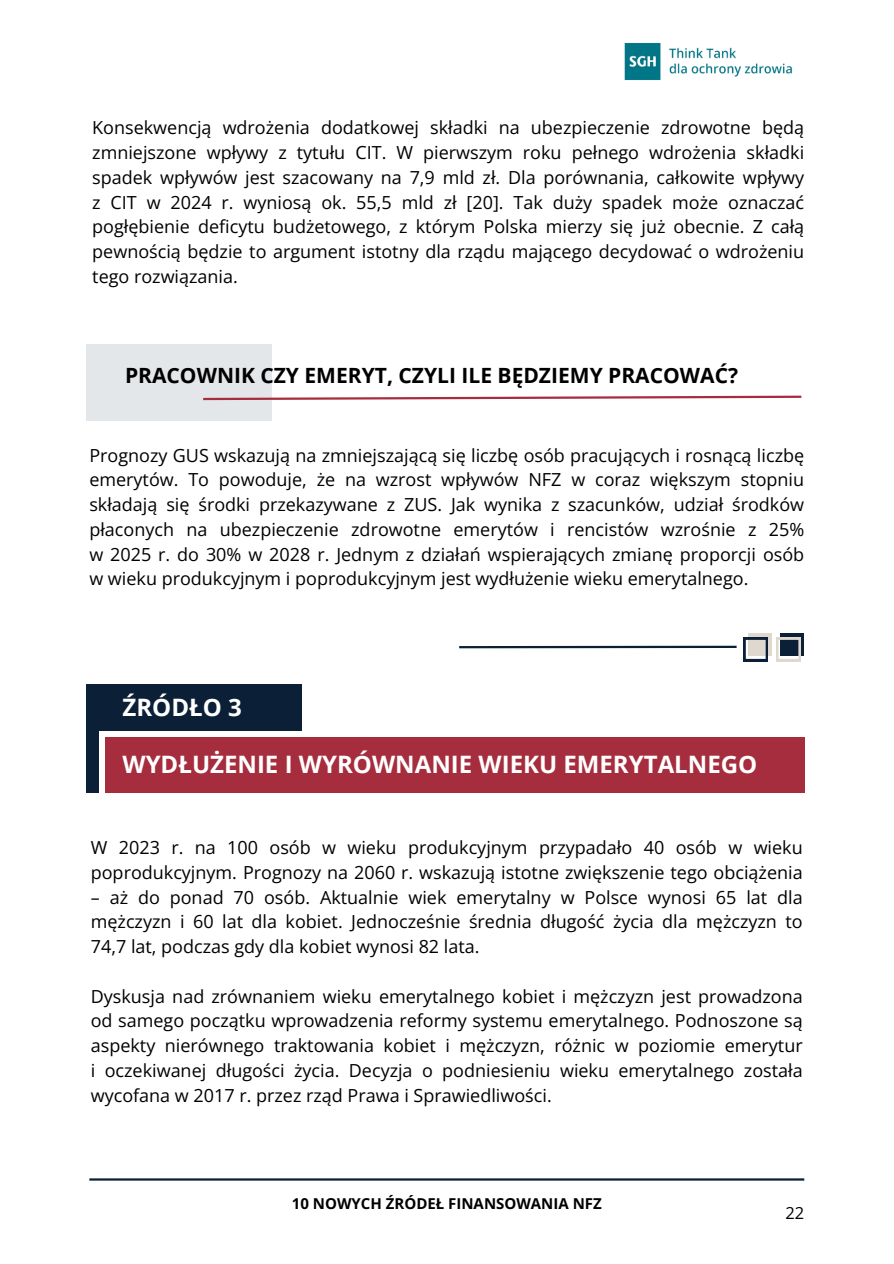
<style>
.page{position:relative;width:894px;height:1264px;background:#fff}
.page>*{position:absolute;margin:0;border:0;box-sizing:border-box;transform-origin:0 0}
.t1{font:700 24px "Open Sans";color:#fff}
.t2{font:700 21px "Open Sans";color:#000}
.t3{font:18px/24.8px "Open Sans";color:#000;text-align:justify}
.t4{font:16.5px "Open Sans";color:#000}
.t5{font:700 15px "Open Sans";color:#000}
</style>
<div class="page">
<img style="left:624px;top:42px;width:169px;height:39px">
<hr style="left:89px;top:1178px;width:715px;height:2px;background:#0b1f37">
<div style="left:86px;top:344px;width:186px;height:76px;background:#e3e7e9"></div>
<svg style="left:203px;top:395px;width:599px;height:6px"></svg>
<hr style="left:459px;top:645px;width:277px;height:3px;background:#0b1f37">
<svg style="left:748px;top:633px;width:23px;height:23px"></svg>
<svg style="left:743px;top:637px;width:24px;height:24px"></svg>
<svg style="left:780px;top:633px;width:24px;height:23px"></svg>
<svg style="left:776px;top:637px;width:24px;height:24px"></svg>
<div style="left:86px;top:684px;width:215px;height:109px;background:#0b1f37"></div>
<div style="left:99px;top:731px;width:214px;height:71px;background:#fff"></div>
<div style="left:105px;top:737px;width:699px;height:56px;background:#a62d3d"></div>
<h1 class="t3" style="left:92px;top:115px;width:713px">Konsekwencją wdrożenia dodatkowej składki na ubezpieczenie zdrowotne będą zmniejszone wpływy z tytułu CIT. W pierwszym roku pełnego wdrożenia składki spadek wpływów jest szacowany na 7,9 mld zł. Dla porównania, całkowite wpływy z CIT w 2024 r. wyniosą ok. 55,5 mld zł [20]. Tak duży spadek może oznaczać pogłębienie deficytu budżetowego, z którym Polska mierzy się już obecnie. Z całą pewnością będzie to argument istotny dla rządu mającego decydować o wdrożeniu tego rozwiązania.</h1>
<h3 class="t2" style="left:125px;top:361px;width:614px">PRACOWNIK CZY EMERYT, CZYLI ILE BĘDZIEMY PRACOWAĆ?</h3>
<h2 class="t3" style="left:89px;top:442px;width:716px">Prognozy GUS wskazują na zmniejszającą się liczbę osób pracujących i rosnącą liczbę emerytów. To powoduje, że na wzrost wpływów NFZ w coraz większym stopniu składają się środki przekazywane z ZUS. Jak wynika z szacunków, udział środków płaconych na ubezpieczenie zdrowotne emerytów i rencistów wzrośnie z 25% w 2025 r. do 30% w 2028 r. Jednym z działań wspierających zmianę proporcji osób w wieku produkcyjnym i poprodukcyjnym jest wydłużenie wieku emerytalnego.</h2>
<p class="t1" style="left:122px;top:690px;width:121px">ŹRÓDŁO 3</p>
<h3 class="t1" style="left:122px;top:747px;width:636px">WYDŁUŻENIE I WYRÓWNANIE WIEKU EMERYTALNEGO</h3>
<p class="t3" style="left:91px;top:834px;width:713px">W 2023 r. na 100 osób w wieku produkcyjnym przypadało 40 osób w wieku poprodukcyjnym. Prognozy na 2060 r. wskazują istotne zwiększenie tego obciążenia</p>
<p class="t3" style="left:91px;top:884px;width:713px">– aż do ponad 70 osób. Aktualnie wiek emerytalny w Polsce wynosi 65 lat dla mężczyzn i 60 lat dla kobiet. Jednocześnie średnia długość życia dla mężczyzn to 74,7 lat, podczas gdy dla kobiet wynosi 82 lata.</p>
<h1 class="t3" style="left:91px;top:983px;width:713px">Dyskusja nad zrównaniem wieku emerytalnego kobiet i mężczyzn jest prowadzona od samego początku wprowadzenia reformy systemu emerytalnego. Podnoszone są aspekty nierównego traktowania kobiet i mężczyzn, różnic w poziomie emerytur i oczekiwanej długości życia. Decyzja o podniesieniu wieku emerytalnego została wycofana w 2017 r. przez rząd Prawa i Sprawiedliwości.</h1>
<h3 class="t5" style="left:292px;top:1192px;width:311px">10 NOWYCH ŹRÓDEŁ FINANSOWANIA NFZ</h3>
<p class="t4" style="left:785px;top:1201px;width:20px">22</p>
</div>
